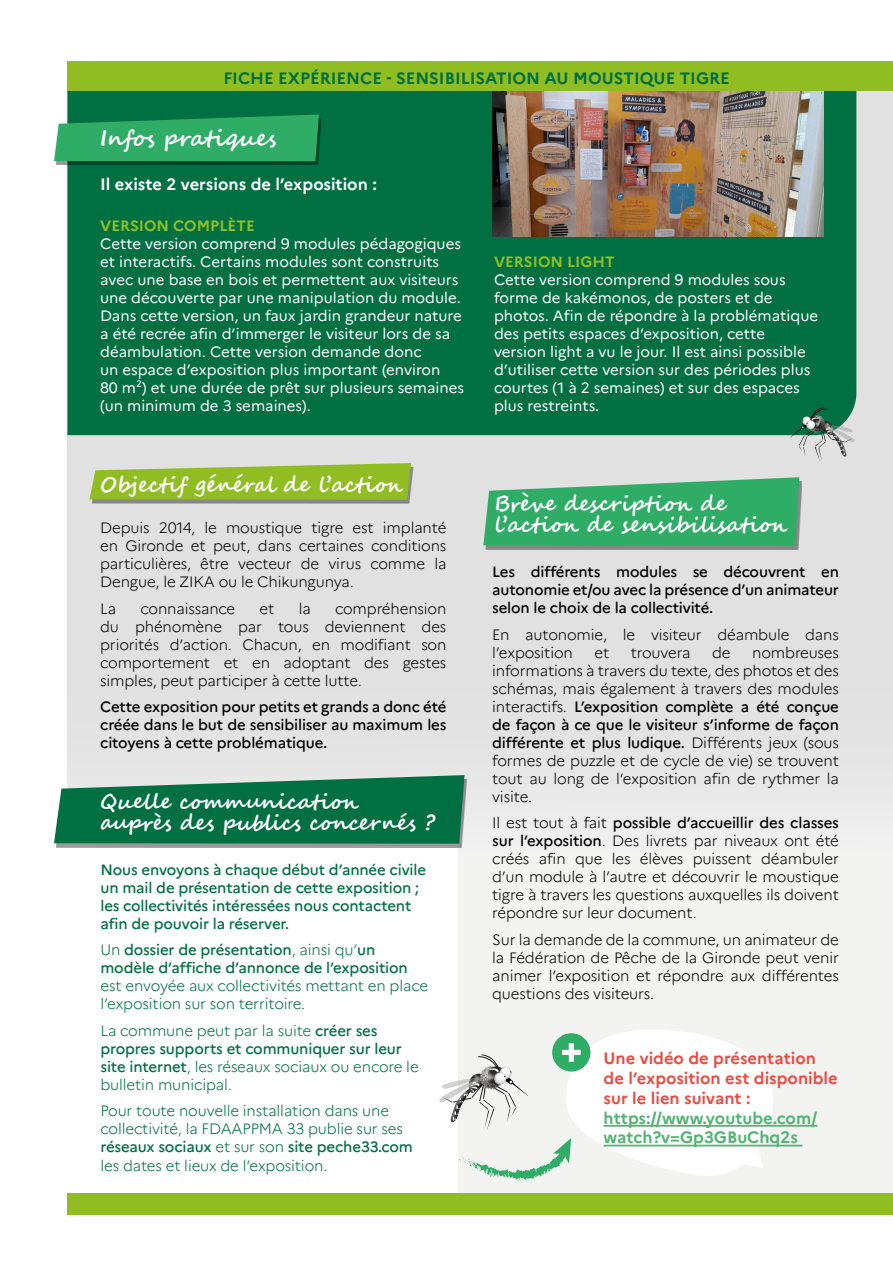
<style>
.page{position:relative;width:893px;height:1263px;background:#fff}
.page>*{position:absolute;margin:0;border:0;box-sizing:border-box;transform-origin:0 0}
.t1{font:700 22.5px "Segoe Script";color:#fff}
.t2{font:700 21px/21px "Segoe Script";color:#fff}
.t3{font:700 16.5px/19.8px "Marianne";color:#e94d43}
.t4{font:700 16.5px "Marianne";color:#007043}
.t5{font:700 16.5px/19.8px "Marianne";color:#52b372}
.t6{font:700 16.5px "Marianne";color:#fff}
.t7{font:300 15px/18px "Marianne";letter-spacing:-.01em;color:#000;text-align:justify}
.t8{font:15px/18px "Marianne";color:#fff}
.t9{font:300 15px/18px "Marianne";letter-spacing:-.01em;color:#007043}
.t10{font:500 15px/18px "Marianne";letter-spacing:-.01em;color:#000;text-align:justify}
.t11{font:500 15px/18px "Marianne";letter-spacing:-.01em;color:#007043}
.t12{font:700 15px "Marianne";color:#90be22}
.s1{font-weight:300}
.s2{font-weight:500}
</style>
<div class="page">
<div style="left:67px;top:62px;width:826px;height:1155px;background:linear-gradient(to right,#e0e0e0,#ececeb)"></div>
<div style="left:67px;top:91px;width:789px;height:344px;background:#007043"></div>
<div style="left:67px;top:816px;width:391px;height:393px;background:#fff"></div>
<div style="left:56px;top:118px;width:265px;height:47px;background:#000;opacity:.4"></div>
<svg style="left:54px;top:114px;width:265px;height:47px;background:#2da664"></svg>
<div style="left:92px;top:467px;width:321px;height:36px;background:#878787"></div>
<svg style="left:90px;top:463px;width:321px;height:37px;background:#98c038"></svg>
<div style="left:485px;top:481px;width:316px;height:69px;background:#878787"></div>
<svg style="left:483px;top:477px;width:316px;height:69px;background:#43b174"></svg>
<div style="left:56px;top:779px;width:411px;height:68px;background:#000;opacity:.4"></div>
<svg style="left:54px;top:775px;width:411px;height:69px;background:#1b7d56"></svg>
<hr style="left:604px;top:1125px;width:213px;height:2px;background:#52b372">
<hr style="left:604px;top:1145px;width:198px;height:1px;background:#52b372">
<div style="left:68px;top:1193px;width:825px;height:22px;background:#90be22"></div>
<div style="left:67px;top:62px;width:826px;height:29px;background:#90be22"></div>
<svg style="left:439px;top:1029px;width:336px;height:152px"></svg>
<svg style="left:789px;top:407px;width:66px;height:56px;background:#89aa9d"></svg>
<img style="left:492px;top:91px;width:332px;height:145px">
<p class="t4" style="left:223px;top:68px;width:508px">FICHE EXPÉRIENCE - SENSIBILISATION AU MOUSTIQUE TIGRE</p>
<h1 class="t1" style="left:100px;top:120px;width:178px">Infos pratiques</h1>
<p class="t6" style="left:100px;top:174px;width:278px">Il existe 2 versions de l’exposition :</p>
<p class="t12" style="left:100px;top:216px;width:156px">VERSION COMPLÈTE</p>
<p class="t8" style="left:100px;top:234px;width:366px">Cette version comprend 9 modules pédagogiques et interactifs. Certains modules sont construits avec une base en bois et permettent aux visiteurs une découverte par une manipulation du module.<br>Dans cette version, un faux jardin grandeur nature a été recrée afin d’immerger le visiteur lors de sa déambulation. Cette version demande donc<br>un espace d’exposition plus important (environ<br>80 m²) et une durée de prêt sur plusieurs semaines (un minimum de 3 semaines).</p>
<h2 class="t2" style="left:100px;top:474px;width:305px">Objectif général de l’action</h2>
<p class="t7" style="left:100px;top:519px;width:348px">Depuis 2014, le moustique tigre est implanté en Gironde et peut, dans certaines conditions particulières, être vecteur de virus comme la Dengue, le ZIKA ou le Chikungunya.</p>
<p class="t7" style="left:100px;top:599px;width:18px">La</p>
<p class="t7" style="left:140px;top:599px;width:96px">connaissance</p>
<p class="t7" style="left:260px;top:599px;width:16px">et</p>
<p class="t7" style="left:299px;top:599px;width:14px">la</p>
<p class="t7" style="left:100px;top:599px;width:348px;text-indent:235px">compréhension du phénomène par tous deviennent des priorités d’action. Chacun, en modifiant son comportement et en adoptant des gestes simples, peut participer à cette lutte.</p>
<p class="t10" style="left:100px;top:698px;width:348px">Cette exposition pour petits et grands a donc été créée dans le but de sensibiliser au maximum les citoyens à cette problématique.</p>
<h2 class="t2" style="left:100px;top:791px;width:337px">Quelle communication auprès des publics concernés ?</h2>
<p class="t11" style="left:100px;top:860px;width:327px">Nous envoyons à chaque début d’année civile un mail de présentation de cette exposition ; les collectivités intéressées nous contactent afin de pouvoir la réserver.</p>
<p class="t11" style="left:100px;top:941px;width:309px"><span class="s1">Un</span> dossier de présentation<span class="s1">, ainsi qu’</span>un modèle d’affiche d’annonce de l’exposition</p>
<p class="t9" style="left:100px;top:977px;width:329px">est envoyée aux collectivités mettant en place l’exposition sur son territoire.</p>
<p class="t9" style="left:100px;top:1021px;width:320px">La commune peut par la suite <span class="s2">créer ses propres supports et communiquer sur leur site internet</span>, les réseaux sociaux ou encore le bulletin municipal.</p>
<p class="t9" style="left:100px;top:1102px;width:314px">Pour toute nouvelle installation dans une collectivité, la FDAAPPMA 33 publie sur ses <span class="s2">réseaux sociaux</span> et sur son <span class="s2">site peche33.com </span>les dates et lieux de l’exposition.</p>
<p class="t12" style="left:494px;top:252px;width:122px">VERSION LIGHT</p>
<p class="t8" style="left:494px;top:270px;width:326px">Cette version comprend 9 modules sous forme de kakémonos, de posters et de photos. Afin de répondre à la problématique des petits espaces d’exposition, cette version light a vu le jour. Il est ainsi possible d’utiliser cette version sur des périodes plus courtes (1 à 2 semaines) et sur des espaces plus restreints.</p>
<h2 class="t2" style="left:494px;top:493px;width:295px">Brève description de l’action de sensibilisation</h2>
<p class="t10" style="left:492px;top:563px;width:348px">Les différents modules se découvrent en autonomie et/ou avec la présence d’un animateur selon le choix de la collectivité.</p>
<p class="t7" style="left:492px;top:625px;width:348px">En autonomie, le visiteur déambule dans l’exposition</p>
<p class="t7" style="left:492px;top:643px;width:348px;text-indent:260px">nombreuses informations à travers du texte, des photos et des schémas, mais également à travers des modules interactifs. <span class="s2">L’exposition complète a été conçue de façon à ce que le visiteur s’informe de façon différente et plus ludique.</span> Différents jeux (sous formes de puzzle et de cycle de vie) se trouvent tout au long de l’exposition afin de rythmer la visite.</p>
<p class="t7" style="left:492px;top:814px;width:348px">Il est tout à fait <span class="s2">possible d’accueillir des classes sur l’exposition</span>. Des livrets par niveaux ont été créés afin que les élèves puissent déambuler d’un module à l’autre et découvrir le moustique tigre à travers les questions auxquelles ils doivent répondre sur leur document.</p>
<p class="t7" style="left:492px;top:930px;width:348px">Sur la demande de la commune, un animateur de la Fédération de Pêche de la Gironde peut venir animer l’exposition et répondre aux différentes questions des visiteurs.</p>
<p class="t7" style="left:594px;top:643px;width:16px">et</p>
<p class="t7" style="left:631px;top:643px;width:61px">trouvera</p>
<p class="t7" style="left:712px;top:643px;width:20px">de</p>
<p class="t3" style="left:604px;top:1048px;width:236px">Une vidéo de présentation de l’exposition est disponible sur le lien suivant :</p>
<p class="t5" style="left:604px;top:1108px;width:215px">https://www.youtube.com/ watch?v=Gp3GBuChq2s</p>
</div>
